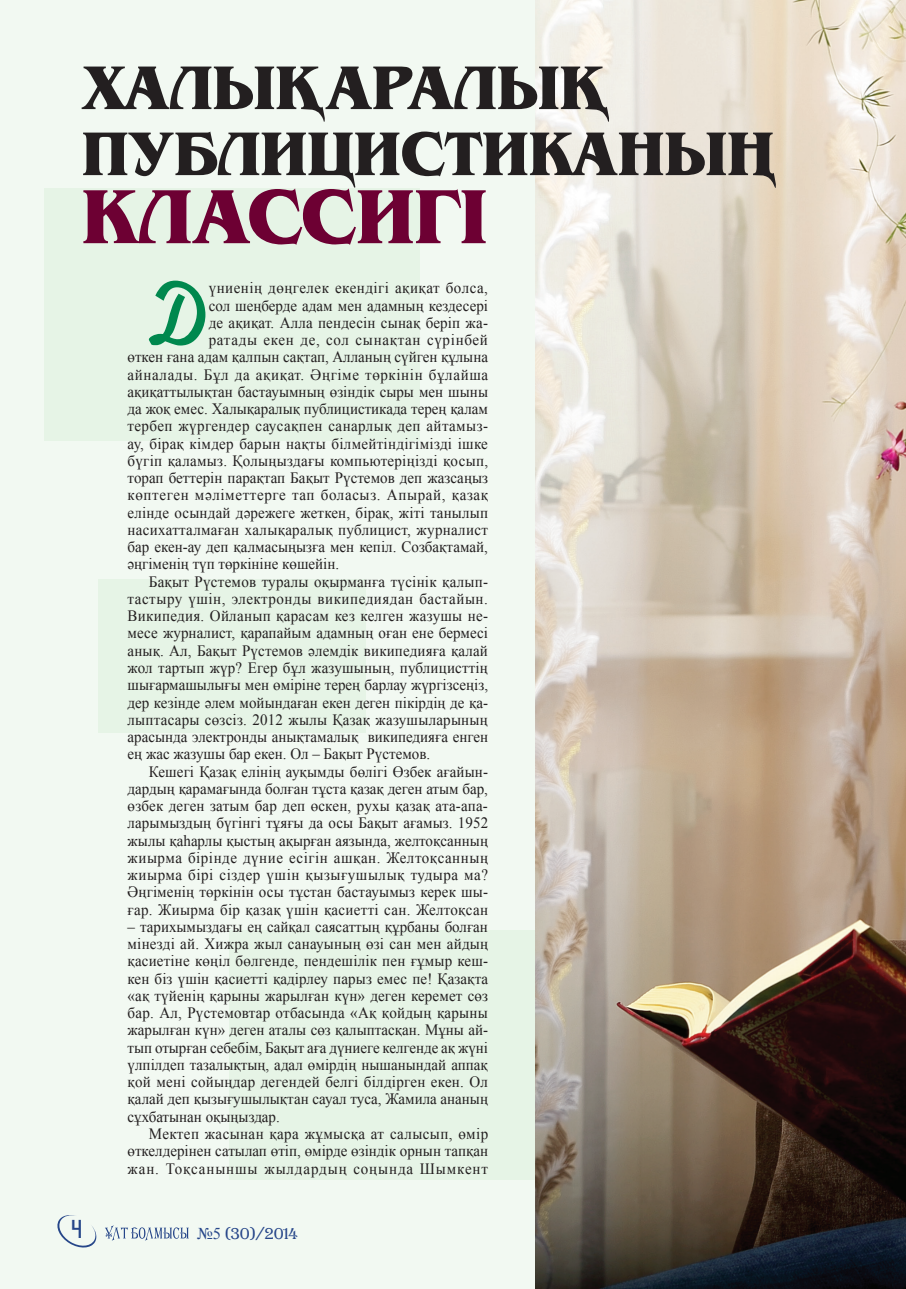
<style>
.page{position:relative;width:906px;height:1289px;background:#fff}
.page>*{position:absolute;margin:0;border:0;box-sizing:border-box;transform-origin:0 0}
.t1{font:93.3px "KZM Jikharev";color:#00884e;scale:.95 1}
.t2{font:900 80.25px "KZM Benguiat";color:#6d0033;scale:.95 1}
.t3{font:900 64.5px "KZM Benguiat";color:#231f20;scale:.95 1}
.t4{font:21px "KZM Diploma";color:#253f8e}
.t5{font:16.5px "KZM Algerian";color:#253f8e}
.t6{font:15.75px/17.2px "Times New Roman";letter-spacing:.01em;color:#231f20;text-align:justify;scale:.95 1}
.t7{font:15.75px "Times New Roman";letter-spacing:.04em;color:#231f20;scale:.95 1}
.t8{font:15.75px "Times New Roman";letter-spacing:.03em;color:#231f20;scale:.95 1}
.t9{font:15.75px "Times New Roman";letter-spacing:.035em;color:#231f20;scale:.95 1}
.t10{font:15.75px "Times New Roman";letter-spacing:.045em;color:#231f20;scale:.95 1}
.s1{font-family:"Times New Roman"}
</style>
<div class="page">
<div style="left:0;top:0;width:544px;height:1288px;background:#f2f9f2"></div>
<img style="left:536px;top:0;width:370px;height:1288px">
<p class="t3" style="left:82px;top:52px;width:557px">ХАЛЫҚАРАЛЫҚ</p>
<p class="t3" style="left:82px;top:118px;width:733px">ПУБЛИЦИСТИКАНЫҢ</p>
<p class="t2" style="left:82px;top:172px;width:427px">КЛАССИГІ</p>
<p class="t1" style="left:149px;top:265px;width:64px">Д</p>
<p class="t9" style="left:209px;top:277px;width:295px">үниенің дөңгелек екендігі ақиқат болса,</p>
<p class="t6" style="left:209px;top:296px;width:296px">сол шеңберде адам мен адамның кездесері</p>
<p class="t6" style="left:209px;top:314px;width:295px">де ақиқат. Алла пендесін сынақ беріп жа-</p>
<p class="t10" style="left:209px;top:329px;width:295px">ратады екен де, сол сынақтан сүрінбей</p>
<p class="t6" style="left:128px;top:348px;width:381px">өткен ғана адам қалпын сақтап, Алланың сүйген құлына</p>
<p class="t7" style="left:128px;top:364px;width:381px">айналады. Бұл да ақиқат. Әңгіме төркінін бұлайша</p>
<p class="t6" style="left:128px;top:383px;width:381px">ақиқаттылықтан бастауымның өзіндік сыры мен шыны</p>
<p class="t6" style="left:128px;top:400px;width:381px">да жоқ емес. Халықаралық публицистикада терең қалам</p>
<p class="t8" style="left:128px;top:415px;width:381px">тербеп жүргендер саусақпен санарлық деп айтамыз-</p>
<p class="t6" style="left:128px;top:434px;width:381px">ау, бірақ кімдер барын нақты білмейтіндігімізді ішке</p>
<p class="t6" style="left:128px;top:452px;width:381px">бүгіп қаламыз. Қолыңыздағы компьютеріңізді қосып,</p>
<p class="t6" style="left:128px;top:469px;width:381px">торап беттерін парақтап Бақыт Рүстемов деп жазсаңыз</p>
<p class="t7" style="left:128px;top:484px;width:381px">көптеген мәліметтерге тап боласыз. Апырай, қазақ</p>
<p class="t6" style="left:128px;top:503px;width:381px">елінде осындай дәрежеге жеткен, бірақ, жіті танылып</p>
<p class="t6" style="left:128px;top:521px;width:381px">насихатталмаған халықаралық публицист, журналист</p>
<p class="t6" style="left:128px;top:538px;width:381px">бар екен-ау деп қалмасыңызға мен кепіл. Созбақтамай,</p>
<p class="t6" style="left:128px;top:555px;width:224px">әңгіменің түп төркініне көшейін.</p>
<p class="t6" style="left:128px;top:572px;width:381px;text-indent:21px">Бақыт Рүстемов туралы оқырманға түсінік қалып&shy;тастыру үшін, электронды википедиядан бастайын.<br>Википедия. Ойланып қарасам кез келген жазушы не&shy;месе журналист, қарапайым адамның оған ене бермесі анық. Ал, Бақыт Рүстемов әлемдік википедияға қалай жол тартып жүр? Егер бұл жазушының, публицисттің шығармашылығы мен өміріне терең барлау жүргізсеңіз, дер кезінде әлем мойындаған екен деген пікірдің де қа&shy;лыптасары сөзсіз. 2012 жылы Қазақ жазушыларының арасында электронды анықтамалық википедияға енген ең жас жазушы бар екен. Ол – Бақыт Рүстемов.</p>
<p class="t6" style="left:128px;top:762px;width:381px;text-indent:21px">Кешегі Қазақ елінің ауқымды бөлігі Өзбек ағайын&shy;дардың қарамағында болған тұста қазақ деген атым бар, өзбек деген затым бар деп өскен, рухы қазақ ата-апа&shy;ларымыздың бүгінгі тұяғы да осы Бақыт ағамыз. 1952 жылы қаһарлы қыстың ақырған аязында, желтоқсанның жиырма бірінде дүние есігін ашқан. Желтоқсанның жиырма бірі сіздер үшін қызығушылық тудыра ма?<br>Әңгіменің төркінін осы тұстан бастауымыз керек шы&shy;ғар. Жиырма бір қазақ үшін қасиетті сан. Желтоқсан</p>
<p class="t6" style="left:128px;top:917px;width:381px">– тарихымыздағы ең сайқал саясаттың құрбаны болған мінезді ай. Хижра жыл санауының өзі сан мен айдың қасиетіне көңіл бөлгенде, пендешілік пен ғұмыр кеш&shy;кен біз үшін қасиетті қадірлеу парыз емес пе! Қазақта «ақ түйенің қарыны жарылған күн» деген керемет сөз бар. Ал, Рүстемовтар отбасында «Ақ қойдың қарыны жарылған күн» деген аталы сөз қалыптасқан. Мұны ай&shy;тып отырған себебім, Бақыт аға дүниеге келгенде ақ жүні үлпілдеп тазалықтың, адал өмірдің нышанындай аппақ қой мені сойыңдар дегендей белгі білдірген екен. Ол қалай деп қызығушылықтан сауал туса, Жамила ананың сұхбатынан оқыңыздар.</p>
<p class="t6" style="left:128px;top:1124px;width:381px;text-indent:21px">Мектеп жасынан қара жұмысқа ат салысып, өмір өткелдерінен сатылап өтіп, өмірде өзіндік орнын тапқан жан. Тоқсаныншы жылдардың соңында Шымкент</p>
<p class="t4" style="left:72px;top:1219px;width:11px">4</p>
<p class="t5" style="left:197px;top:1224px;width:102px"><span class="s1">№5</span> (30)/2014</p>
</div>
